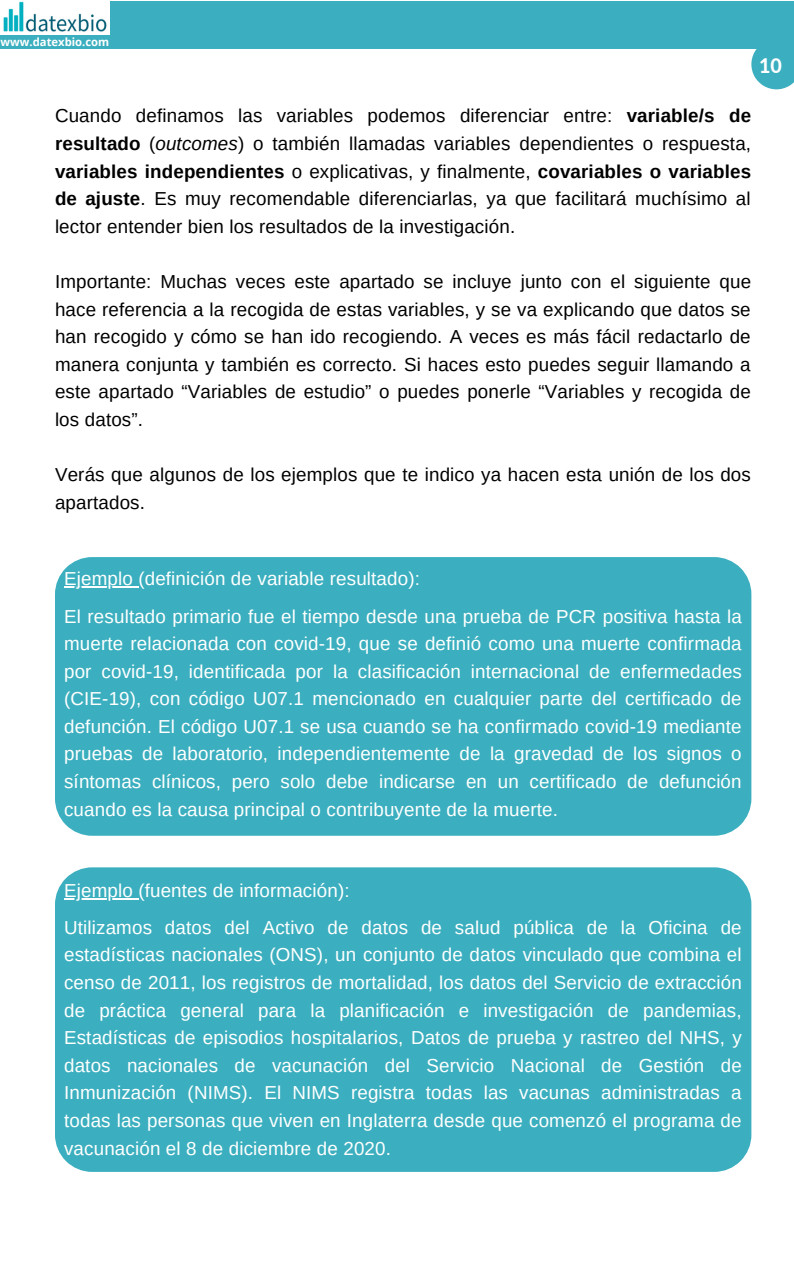
<style>
.page{position:relative;width:794px;height:1266px;background:#fff}
.page>*{position:absolute;margin:0;border:0;box-sizing:border-box;transform-origin:0 0}
.t1{font:700 22.5px "Carlito";color:#fff}
.t2{font:18.75px/27.6px "Arimo";letter-spacing:.01em;color:#fff}
.t3{font:18.75px/27.6px "Arimo";letter-spacing:.01em;color:#000;text-align:justify}
.t4{font:700 11.25px "Open Sans";color:#fff}
.s1{font-weight:700}
.s2{font-style:italic}
</style>
<div class="page">
<svg style="left:751px;top:49px;width:42px;height:40px;background:#51b8c6"></svg>
<div style="left:0;top:1px;width:793px;height:48px;background:#3bafbf"></div>
<img style="left:0;top:1px;width:110px;height:33px">
<div style="left:55px;top:557px;width:695px;height:279px;background:#3bafbf"></div>
<hr style="left:64px;top:586px;width:74px;height:2px;background:#fff">
<div style="left:55px;top:867px;width:695px;height:305px;background:#3bafbf"></div>
<hr style="left:64px;top:898px;width:74px;height:1px;background:#fff">
<p class="t4" style="left:1px;top:34px;width:110px">www.datexbio.com</p>
<p class="t1" style="left:758px;top:56px;width:24px">10</p>
<p class="t3" style="left:55px;top:102px;width:697px">Cuando definamos las variables podemos diferenciar entre: <span class="s1">variable/s de resultado</span> (<span class="s2">outcomes</span>) o también llamadas variables dependientes o respuesta, <span class="s1">variables independientes</span> o explicativas, y finalmente, <span class="s1">covariables o variables de ajuste</span>. Es muy recomendable diferenciarlas, ya que facilitará muchísimo al lector entender bien los resultados de la investigación.</p>
<p class="t3" style="left:55px;top:268px;width:697px">Importante: Muchas veces este apartado se incluye junto con el siguiente que hace referencia a la recogida de estas variables, y se va explicando que datos se han recogido y cómo se han ido recogiendo. A veces es más fácil redactarlo de manera conjunta y también es correcto. Si haces esto puedes seguir llamando a este apartado “Variables de estudio” o puedes ponerle “Variables y recogida de los datos”.</p>
<p class="t3" style="left:55px;top:461px;width:697px">Verás que algunos de los ejemplos que te indico ya hacen esta unión de los dos apartados.</p>
<p class="t2" style="left:64px;top:560px;width:679px;line-height:37.1px">Ejemplo (definición de variable resultado):<br>El resultado primario fue el tiempo desde una prueba de PCR positiva hasta la</p>
<p class="t2" style="left:64px;top:630px;width:679px;text-align:justify">muerte relacionada con covid-19, que se definió como una muerte confirmada por covid-19, identificada por la clasificación internacional de enfermedades (CIE-19), con código U07.1 mencionado en cualquier parte del certificado de defunción. El código U07.1 se usa cuando se ha confirmado covid-19 mediante pruebas de laboratorio, independientemente de la gravedad de los signos o síntomas clínicos, pero solo debe indicarse en un certificado de defunción cuando es la causa principal o contribuyente de la muerte.</p>
<p class="t2" style="left:64px;top:871px;width:678px;line-height:37.1px">Ejemplo (fuentes de información):<br>Utilizamos datos del Activo de datos de salud pública de la Oficina de</p>
<p class="t2" style="left:64px;top:941px;width:679px;text-align:justify">estadísticas nacionales (ONS), un conjunto de datos vinculado que combina el censo de 2011, los registros de mortalidad, los datos del Servicio de extracción de práctica general para la planificación e investigación de pandemias, Estadísticas de episodios hospitalarios, Datos de prueba y rastreo del NHS, y datos nacionales de vacunación del Servicio Nacional de Gestión de Inmunización (NIMS). El NIMS registra todas las vacunas administradas a todas las personas que viven en Inglaterra desde que comenzó el programa de vacunación el 8 de diciembre de 2020.</p>
</div>
